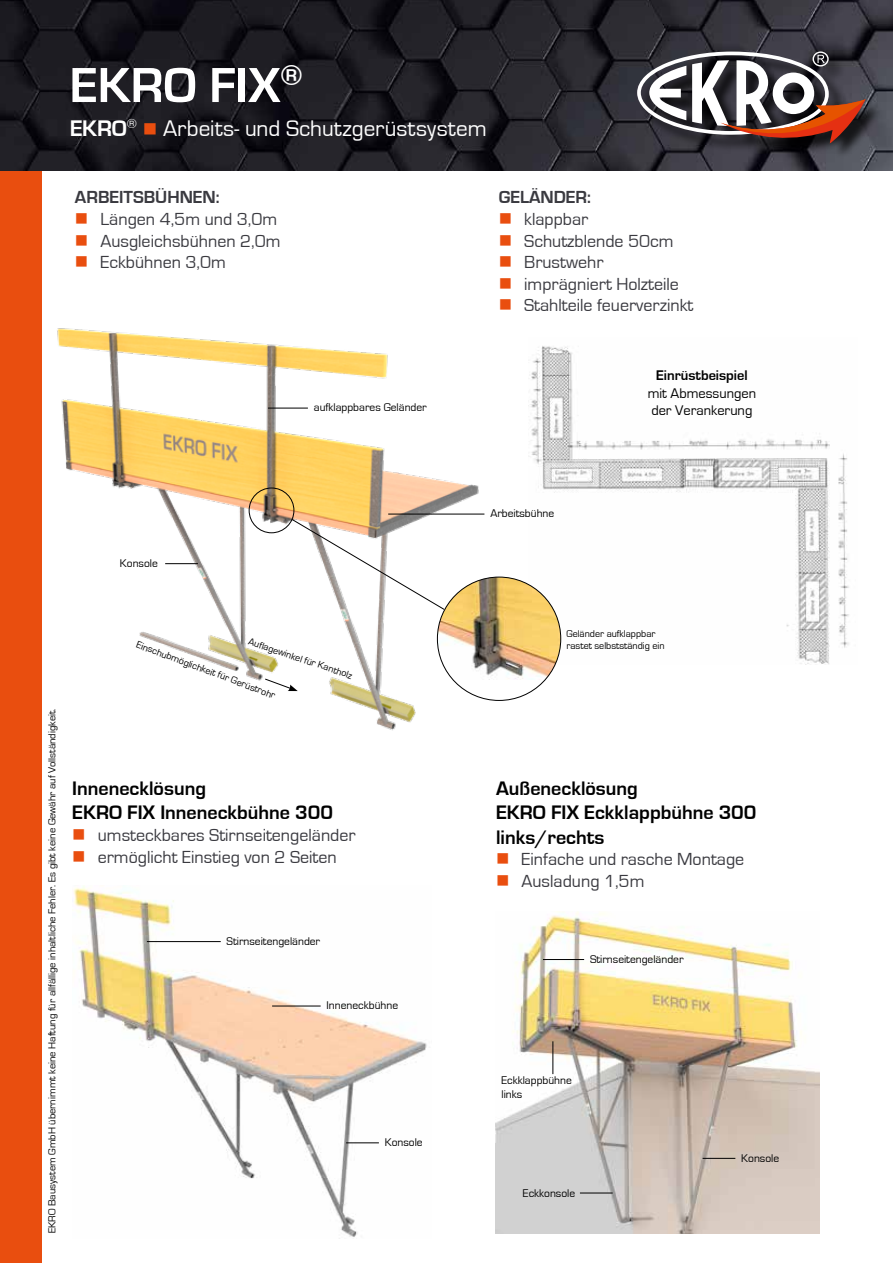
<style>
.page{position:relative;width:893px;height:1263px;background:#fff}
.page>*{position:absolute;margin:0;border:0;box-sizing:border-box;transform-origin:0 0}
.t1{font:700 51px "Eurostile";color:#fff}
.t2{font:23.25px "Eurostile";color:#fff}
.t3{font:700 20.1px/24.2px "Eurostile";color:#000}
.t4{font:18px "Eurostile";color:#3a3a40}
.t5{font:700 18px "Eurostile";color:#3a3a40}
.t6{font:14.4px/17.2px "Eurostile";color:#000}
.t7{font:700 14.4px "Eurostile";color:#000}
.t8{font:11.55px/13.8px "Eurostile";color:#000}
.t9{font:10.5px "Eurostile";color:#000}
.t10{font:10.05px/12.1px "Eurostile";color:#000}
.s1{font-weight:700}
.s2{color:#e94e0f}
</style>
<div class="page">
<img style="left:495px;top:912px;width:324px;height:322px">
<hr style="left:703px;top:1158px;width:32px;height:1px;background:#000">
<hr style="left:580px;top:1193px;width:33px;height:1px;background:#000">
<hr style="left:552px;top:1041px;width:1px;height:33px;background:#000">
<hr style="left:543px;top:959px;width:41px;height:1px;background:#000">
<img style="left:73px;top:886px;width:354px;height:351px">
<hr style="left:147px;top:941px;width:74px;height:1px;background:#000">
<hr style="left:272px;top:1006px;width:49px;height:1px;background:#000">
<div style="left:0;top:170px;width:42px;height:1093px;background:#e94e0f"></div>
<img style="left:0;top:0;width:893px;height:170px">
<div style="left:639px;top:54px;width:243px;height:105px;background:#000;opacity:.75"></div>
<svg style="left:637px;top:51px;width:228px;height:92px"></svg>
<img style="left:554px;top:347px;width:295px;height:317px">
<img style="left:57px;top:328px;width:497px;height:403px">
<img style="left:437px;top:577px;width:124px;height:103px">
<hr style="left:388px;top:514px;width:96px;height:1px;background:#000">
<hr style="left:268px;top:408px;width:40px;height:1px;background:#000">
<div style="left:249px;top:488px;width:45px;height:45px;border:1px solid #000;border-radius:50%"></div>
<svg style="left:264px;top:678px;width:34px;height:13px"></svg>
<hr style="left:165px;top:563px;width:33px;height:1px;background:#000">
<svg style="left:291px;top:518px;width:154px;height:92px"></svg>
<hr style="left:346px;top:1142px;width:33px;height:1px;background:#000">
<h1 class="t1" style="left:70px;top:57px;width:234px">EKRO FIX<sup>®</sup></h1>
<p class="t2" style="left:70px;top:115px;width:418px"><span class="s1">EKRO</span><sup>®</sup> <span class="s2">■</span> Arbeits- und Schutzgerüstsystem</p>
<p class="t5" style="left:75px;top:188px;width:146px">ARBEITSBÜHNEN:</p>
<p class="t4" style="left:75px;top:209px;width:204px"><span class="s2">■</span> Längen 4,5m und 3,0m</p>
<p class="t4" style="left:75px;top:231px;width:207px"><span class="s2">■</span> Ausgleichsbühnen 2,0m</p>
<p class="t4" style="left:75px;top:253px;width:153px"><span class="s2">■</span> Eckbühnen 3,0m</p>
<p class="t5" style="left:499px;top:188px;width:94px">GELÄNDER:</p>
<p class="t4" style="left:499px;top:209px;width:91px"><span class="s2">■</span> klappbar</p>
<p class="t4" style="left:499px;top:231px;width:177px"><span class="s2">■</span> Schutzblende 50cm</p>
<p class="t4" style="left:499px;top:253px;width:106px"><span class="s2">■</span> Brustwehr</p>
<p class="t4" style="left:499px;top:274px;width:182px"><span class="s2">■</span> imprägniert Holzteile</p>
<p class="t4" style="left:499px;top:296px;width:196px"><span class="s2">■</span> Stahlteile feuerverzinkt</p>
<p class="t8" style="left:314px;top:400px;width:115px">aufklappbares Geländer</p>
<p class="t7" style="left:656px;top:368px;width:93px">Einrüstbeispiel</p>
<p class="t6" style="left:648px;top:385px;width:110px">mit Abmessungen der Verankerung</p>
<p class="t8" style="left:120px;top:557px;width:39px">Konsole</p>
<p class="t9" style="left:46px;top:1233px;width:526px;rotate:-90deg">EKRO Bausystem GmbH übernimmt keine Haftung für allfällige inhaltliche Fehler. Es gibt keine Gewähr auf Vollständigkeit.</p>
<p class="t10" style="left:251px;top:636px;width:110px;rotate:18deg">Auflagewinkel für Kantholz</p>
<p class="t10" style="left:139px;top:639px;width:149px;rotate:20deg">Einschubmöglichkeit für Gerüstrohr</p>
<p class="t3" style="left:72px;top:777px;width:262px">Innenecklösung<br>EKRO FIX Inneneckbühne 300</p>
<p class="t4" style="left:72px;top:825px;width:285px"><span class="s2">■</span> umsteckbares Stirnseitengeländer</p>
<p class="t4" style="left:72px;top:847px;width:266px"><span class="s2">■</span> ermöglicht Einstieg von 2 Seiten</p>
<p class="t8" style="left:227px;top:935px;width:95px">Stirnseitengeländer</p>
<p class="t8" style="left:327px;top:998px;width:73px">Inneneckbühne</p>
<p class="t8" style="left:385px;top:1136px;width:39px">Konsole</p>
<p class="t8" style="left:490px;top:506px;width:65px">Arbeitsbühne</p>
<p class="t10" style="left:566px;top:627px;width:100px">Geländer aufklappbar rastet selbstständig ein</p>
<p class="t3" style="left:496px;top:777px;width:262px">Außenecklösung<br>EKRO FIX Eckklappbühne 300 links/rechts</p>
<p class="t4" style="left:496px;top:850px;width:250px"><span class="s2">■</span> Einfache und rasche Montage</p>
<p class="t4" style="left:496px;top:871px;width:150px"><span class="s2">■</span> Ausladung 1,5m</p>
<p class="t8" style="left:590px;top:953px;width:95px">Stirnseitengeländer</p>
<p class="t8" style="left:502px;top:1073px;width:72px">Eckklappbühne links</p>
<p class="t8" style="left:523px;top:1186px;width:54px">Eckkonsole</p>
<p class="t8" style="left:741px;top:1151px;width:39px">Konsole</p>
</div>
